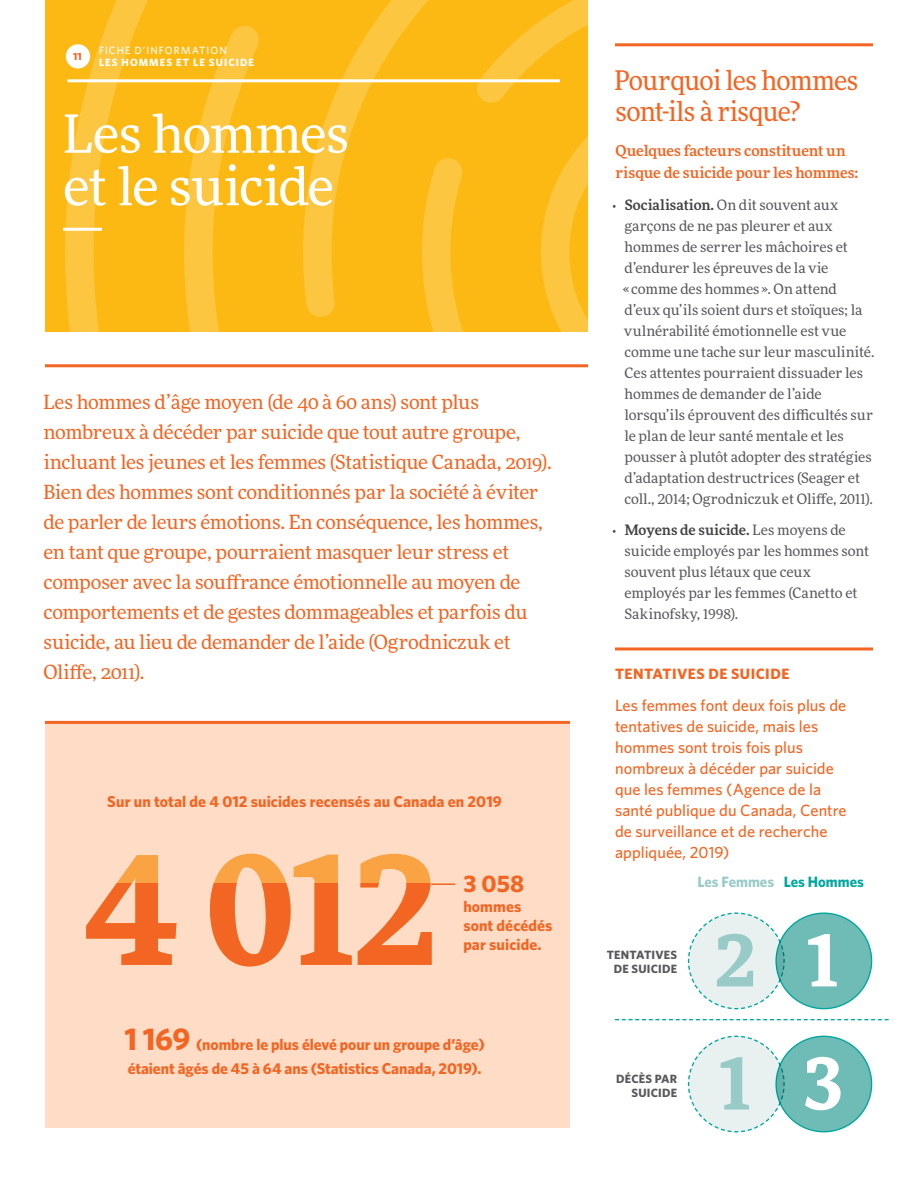
<style>
.page{position:relative;width:918px;height:1188px;background:#fff}
.page>*{position:absolute;margin:0;border:0;box-sizing:border-box;transform-origin:0 0}
.t1{font:700 156.45px "More Pro";color:#f26522}
.t2{font:700 74.25px/123.1px "More Pro";color:#98cbc8}
.t3{font:700 74.25px "More Pro";color:#fff}
.t4{font:52.5px/52.5px "More Pro";letter-spacing:-.015em;color:#fff}
.t5{font:27px/31.5px "More Pro";letter-spacing:-.025em;color:#f26522;scale:.96 1}
.t6{font:700 24px "Whitney HTF";color:#f26522}
.t7{font:19.5px/30px "More Pro";letter-spacing:-.01em;color:#f26522}
.t8{font:500 16.35px/21px "Whitney HTF";color:#f26522}
.t9{font:700 15.75px/19px "Whitney HTF";color:#f26522}
.t10{font:500 15px/22.5px "More Pro";color:#f26522}
.t11{font:700 15px "Whitney HTF";letter-spacing:.03em;color:#f26522}
.t12{font:700 15px "Whitney HTF";color:#98cbc8}
.t13{font:14.25px/21px "More Pro";color:#58595b}
.t14{font:700 12px/13.5px "Whitney HTF";letter-spacing:.015em;color:#58595b;text-align:center}
.t15{font:700 10.5px "Whitney HTF";letter-spacing:.105em;color:#fff}
.t16{font:500 10.5px "Whitney HTF";letter-spacing:.105em;color:#fff}
.t17{font:700 10.5px "Whitney HTF";color:#f26522}
.s1{font-size:31.5px}
.s2{font-family:"Whitney HTF";font-size:10.5px;color:#414042}
.s3{font-weight:500;color:#414042}
.s4{color:#00a79e}
.s5{color:#fff}
</style>
<div class="page">
<svg style="left:45px;top:0;width:543px;height:331px;background:#fdbb1d"></svg>
<svg style="left:541px;top:86px;width:47px;height:245px;background:#fdbe27"></svg>
<hr style="left:63px;top:228px;width:39px;height:3px;background:#fff">
<hr style="left:68px;top:79px;width:492px;height:3px;background:#fff">
<div style="left:66px;top:44px;width:24px;height:25px;background:#fff;border-radius:50%"></div>
<div style="left:45px;top:721px;width:525px;height:407px;background:#fedcc6"></div>
<hr style="left:615px;top:647px;width:258px;height:3px;background:#f26522">
<hr style="left:615px;top:43px;width:258px;height:3px;background:#f26522">
<hr style="left:45px;top:364px;width:543px;height:3px;background:#f26522">
<hr style="left:45px;top:721px;width:525px;height:3px;background:#f26522">
<hr style="left:431px;top:883px;width:24px;height:2px;background:#f26522">
<svg style="left:687px;top:912px;width:98px;height:98px"></svg>
<div style="left:776px;top:913px;width:96px;height:96px;background:#6fbbb6;border-radius:50%"></div>
<svg style="left:615px;top:1019px;width:274px;height:1px"></svg>
<svg style="left:687px;top:1035px;width:98px;height:98px"></svg>
<div style="left:776px;top:1036px;width:96px;height:96px;background:#6fbbb6;border-radius:50%"></div>
<p class="t17" style="left:73px;top:50px;width:10px">11</p>
<p class="t16" style="left:99px;top:44px;width:129px">FICHE D’INFORMATION</p>
<p class="t15" style="left:99px;top:56px;width:157px">LES HOMMES ET LE SUICIDE</p>
<h3 class="t4" style="left:63px;top:105px;width:288px">Les hommes et le suicide</h3>
<h1 class="t7" style="left:44px;top:387px;width:510px">Les hommes d’âge moyen (de 40 à 60 ans) sont plus nombreux à décéder par suicide que tout autre groupe, incluant les jeunes et les femmes (Statistique Canada, 2019).<br>Bien des hommes sont conditionnés par la société à éviter de parler de leurs émotions. En conséquence, les hommes, en tant que groupe, pourraient masquer leur stress et composer avec la soufrance émotionnelle au moyen de comportements et de gestes dommageables et parfois du suicide, au lieu de demander de l’aide (Ogrodniczuk et Olife, 2011).</h1>
<h2 class="t9" style="left:107px;top:791px;width:396px">Sur un total de 4 012 suicides recensés au Canada en 2019</h2>
<h1 class="t1" style="left:84px;top:789px;width:353px">4 012</h1>
<p class="t6" style="left:463px;top:869px;width:62px">3 058</p>
<p class="t9" style="left:463px;top:897px;width:91px">hommes sont décédés</p>
<p class="t9" style="left:463px;top:935px;width:80px">par suicide.</p>
<p class="t9" style="left:124px;top:1032px;width:362px;line-height:24px"><span class="s1">1 169</span> (nombre le plus élevé pour un groupe d’âge) étaient âgés de 45 à 64 ans (Statistics Canada, 2019).</p>
<h2 class="t5" style="left:614px;top:63px;width:256px">Pourquoi les hommes sont-ils à risque?</h2>
<p class="t10" style="left:616px;top:138px;width:244px">Quelques facteurs constituent un risque de suicide pour les hommes:</p>
<p class="t13" style="left:623px;top:194px;width:253px;text-indent:-11px"><span class="s2">•</span> <span class="s3">Socialisation.</span> On dit souvent aux garçons de ne pas pleurer et aux hommes de serrer les mâchoires et d’endurer les épreuves de la vie<br>« comme des hommes ». On attend d’eux qu’ils soient durs et stoïques; la vulnérabilité émotionnelle est vue comme une tache sur leur masculinité.<br>Ces attentes pourraient dissuader les hommes de demander de l’aide lorsqu’ils éprouvent des difcultés sur le plan de leur santé mentale et les pousser à plutôt adopter des stratégies d’adaptation destructrices (Seager et coll., 2014; Ogrodniczuk et Olife, 2011).</p>
<p class="t13" style="left:624px;top:519px;width:246px;text-indent:-12px"><span class="s2">•</span> <span class="s3">Moyens de suicide.</span> Les moyens de suicide employés par les hommes sont souvent plus létaux que ceux employés par les femmes (Canetto et<br>Sakinofsky, 1998).</p>
<h3 class="t11" style="left:615px;top:665px;width:176px">TENTATIVES DE SUICIDE</h3>
<p class="t8" style="left:615px;top:694px;width:233px">Les femmes font deux fois plus de tentatives de suicide, mais les hommes sont trois fois plus nombreux à décéder par suicide que les femmes (Agence de la santé publique du Canada, Centre de surveillance et de recherche appliquée, 2019)</p>
<p class="t12" style="left:697px;top:873px;width:168px">Les Femmes <span class="s4">Les Hommes</span></p>
<h4 class="t14" style="left:607px;top:948px;width:72px">TENTATIVES<br>DE SUICIDE</h4>
<h4 class="t14" style="left:616px;top:1072px;width:63px;text-align:right">DÉCÈS PAR<br>SUICIDE</h4>
<h2 class="t2" style="left:715px;top:892px;width:126px">2 <span class="s5">1<br></span>1</h2>
<h2 class="t3" style="left:803px;top:1026px;width:41px">3</h2>
</div>
